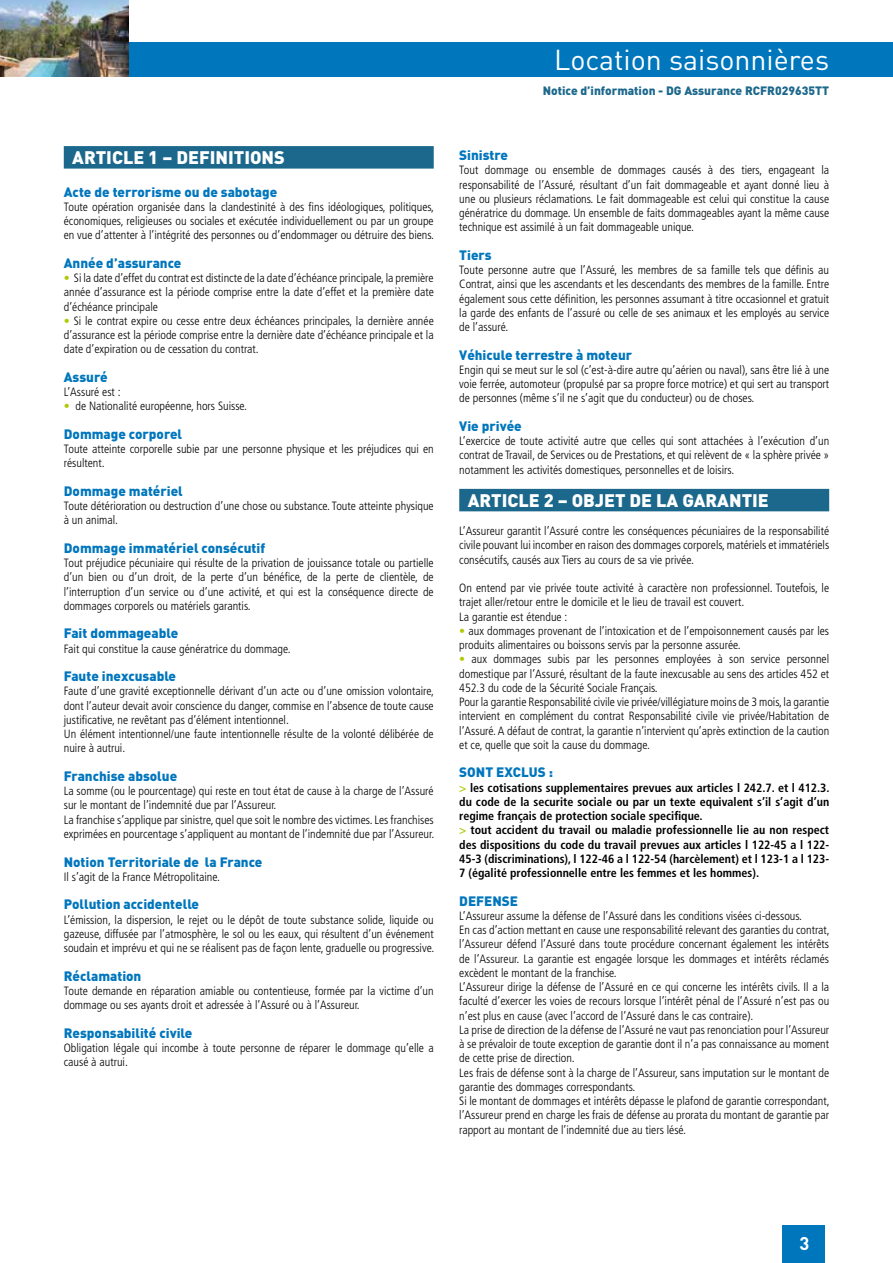
<style>
.page{position:relative;width:893px;height:1263px;background:#fff}
.page>*{position:absolute;margin:0;border:0;box-sizing:border-box;transform-origin:0 0}
.t1{font:28.5px "DIN";color:#fff}
.t2{font:900 22.5px "DIN";color:#fff}
.t3{font:700 18.15px "DIN";color:#fff}
.t4{font:900 18px "DIN";color:#fff}
.t5{font:900 13.5px "DIN";color:#0076bd}
.t6{font:300 condensed 12px/14.2px "Frutiger LT Std";color:#000;text-align:justify}
.t7{font:700 condensed 12px/14.2px "Frutiger LT Std";color:#000}
.t8{font:900 12px "DIN";color:#1c688c}
.s1{color:#b1c906}
</style>
<div class="page">
<div style="left:64px;top:146px;width:370px;height:23px;background:#1c688c"></div>
<div style="left:459px;top:489px;width:370px;height:22px;background:#1c688c"></div>
<div style="left:0;top:43px;width:893px;height:34px;background:#0076bd"></div>
<div style="left:783px;top:1225px;width:42px;height:38px;background:#0076bd"></div>
<img style="left:0;top:0;width:128px;height:77px">
<h3 class="t4" style="left:72px;top:147px;width:214px">ARTICLE 1 – DEFINITIONS</h3>
<p class="t5" style="left:64px;top:184px;width:215px">Acte de terrorisme ou de sabotage</p>
<p class="t6" style="left:64px;top:201px;width:372px">Toute opération organisée dans la clandestinité à des fins idéologiques, politiques, économiques, religieuses ou sociales et exécutée individuellement ou par un groupe en vue d’attenter à l’intégrité des personnes ou d’endommager ou détruire des biens.</p>
<p class="t5" style="left:64px;top:255px;width:119px">Année d’assurance</p>
<p class="t6" style="left:64px;top:272px;width:371px"><span class="s1">•</span> Si la date d’effet du contrat est distincte de la date d’échéance principale, la première année d’assurance est la période comprise entre la date d’effet et la première date d’échéance principale</p>
<p class="t6" style="left:64px;top:315px;width:371px"><span class="s1">•</span> Si le contrat expire ou cesse entre deux échéances principales, la dernière année d’assurance est la période comprise entre la dernière date d’échéance principale et la date d’expiration ou de cessation du contrat.</p>
<p class="t5" style="left:64px;top:369px;width:45px">Assuré</p>
<p class="t6" style="left:64px;top:386px;width:58px">L’Assuré est :</p>
<p class="t6" style="left:64px;top:400px;width:185px"><span class="s1">•</span> de Nationalité européenne, hors Suisse.</p>
<p class="t5" style="left:64px;top:426px;width:120px">Dommage corporel</p>
<p class="t6" style="left:64px;top:443px;width:371px">Toute atteinte corporelle subie par une personne physique et les préjudices qui en résultent.</p>
<p class="t5" style="left:64px;top:483px;width:121px">Dommage matériel</p>
<p class="t6" style="left:64px;top:500px;width:371px">Toute détérioration ou destruction d’une chose ou substance. Toute atteinte physique à un animal.</p>
<p class="t5" style="left:64px;top:540px;width:203px">Dommage immatériel consécutif</p>
<p class="t6" style="left:64px;top:557px;width:371px">Tout préjudice pécuniaire qui résulte de la privation de jouissance totale ou partielle d’un bien ou d’un droit, de la perte d’un bénéfice, de la perte de clientèle, de l’interruption d’un service ou d’une activité, et qui est la conséquence directe de dommages corporels ou matériels garantis.</p>
<p class="t5" style="left:64px;top:625px;width:116px">Fait dommageable</p>
<p class="t6" style="left:64px;top:642px;width:228px">Fait qui constitue la cause génératrice du dommage.</p>
<p class="t5" style="left:64px;top:668px;width:114px">Faute inexcusable</p>
<p class="t6" style="left:64px;top:685px;width:372px;text-align:left">Faute d’une gravité exceptionnelle dérivant d’un acte ou d’une omission volontaire, dont l’auteur devait avoir conscience du danger, commise en l’absence de toute cause justificative, ne revêtant pas d’élément intentionnel.<br>Un élément intentionnel/une faute intentionnelle résulte de la volonté délibérée de nuire à autrui.</p>
<p class="t5" style="left:64px;top:768px;width:115px">Franchise absolue</p>
<p class="t6" style="left:64px;top:785px;width:372px;text-align:left">La somme (ou le pourcentage) qui reste en tout état de cause à la charge de l’Assuré sur le montant de l’indemnité due par l’Assureur.<br>La franchise s’applique par sinistre, quel que soit le nombre des victimes. Les franchises exprimées en pourcentage s’appliquent au montant de l’indemnité due par l’Assureur.</p>
<p class="t5" style="left:64px;top:853px;width:200px">Notion Territoriale de la France</p>
<p class="t6" style="left:64px;top:870px;width:158px">Il s’agit de la France Métropolitaine.</p>
<p class="t5" style="left:64px;top:896px;width:137px">Pollution accidentelle</p>
<p class="t6" style="left:64px;top:913px;width:372px">L’émission, la dispersion, le rejet ou le dépôt de toute substance solide, liquide ou gazeuse, diffusée par l’atmosphère, le sol ou les eaux, qui résultent d’un événement soudain et imprévu et qui ne se réalisent pas de façon lente, graduelle ou progressive.</p>
<p class="t5" style="left:64px;top:967px;width:79px">Réclamation</p>
<p class="t6" style="left:64px;top:984px;width:371px">Toute demande en réparation amiable ou contentieuse, formée par la victime d’un dommage ou ses ayants droit et adressée à l’Assuré ou à l’Assureur.</p>
<p class="t5" style="left:64px;top:1024px;width:130px">Responsabilité civile</p>
<p class="t6" style="left:64px;top:1041px;width:371px">Obligation légale qui incombe à toute personne de réparer le dommage qu’elle a causé à autrui.</p>
<h1 class="t1" style="left:554px;top:49px;width:277px">Location saisonnières</h1>
<p class="t8" style="left:543px;top:84px;width:288px">Notice d’information - DG Assurance RCFR029635TT</p>
<p class="t5" style="left:459px;top:147px;width:50px">Sinistre</p>
<p class="t6" style="left:459px;top:164px;width:371px">Tout dommage ou ensemble de dommages causés à des tiers, engageant la responsabilité de l’Assuré, résultant d’un fait dommageable et ayant donné lieu à une ou plusieurs réclamations. Le fait dommageable est celui qui constitue la cause génératrice du dommage. Un ensemble de faits dommageables ayant la même cause technique est assimilé à un fait dommageable unique.</p>
<p class="t5" style="left:459px;top:247px;width:34px">Tiers</p>
<p class="t6" style="left:459px;top:264px;width:371px">Toute personne autre que l’Assuré, les membres de sa famille tels que définis au Contrat, ainsi que les ascendants et les descendants des membres de la famille. Entre également sous cette définition, les personnes assumant à titre occasionnel et gratuit la garde des enfants de l’assuré ou celle de ses animaux et les employés au service de l’assuré.</p>
<p class="t5" style="left:459px;top:347px;width:174px">Véhicule terrestre à moteur</p>
<p class="t6" style="left:459px;top:364px;width:371px">Engin qui se meut sur le sol (c’est-à-dire autre qu’aérien ou naval), sans être lié à une voie ferrée, automoteur (propulsé par sa propre force motrice) et qui sert au transport de personnes (même s’il ne s’agit que du conducteur) ou de choses.</p>
<p class="t5" style="left:459px;top:418px;width:64px">Vie privée</p>
<p class="t6" style="left:459px;top:435px;width:371px">L’exercice de toute activité autre que celles qui sont attachées à l’exécution d’un contrat de Travail, de Services ou de Prestations, et qui relèvent de « la sphère privée » notamment les activités domestiques, personnelles et de loisirs.</p>
<h3 class="t4" style="left:468px;top:489px;width:303px">ARTICLE 2 – OBJET DE LA GARANTIE</h3>
<p class="t6" style="left:459px;top:525px;width:371px">L’Assureur garantit l’Assuré contre les conséquences pécuniaires de la responsabilité civile pouvant lui incomber en raison des dommages corporels, matériels et immatériels consécutifs, causés aux Tiers au cours de sa vie privée.</p>
<p class="t6" style="left:459px;top:582px;width:371px;text-align:left">On entend par vie privée toute activité à caractère non professionnel. Toutefois, le trajet aller/retour entre le domicile et le lieu de travail est couvert.<br>La garantie est étendue :</p>
<p class="t6" style="left:459px;top:624px;width:371px"><span class="s1">•</span> aux dommages provenant de l’intoxication et de l’empoisonnement causés par les produits alimentaires ou boissons servis par la personne assurée.</p>
<p class="t6" style="left:459px;top:653px;width:371px;text-align:left"><span class="s1">•</span> aux dommages subis par les personnes employées à son service personnel domestique par l’Assuré, résultant de la faute inexcusable au sens des articles 452 et 452.3 du code de la Sécurité Sociale Français.<br>Pour la garantie Responsabilité civile vie privée/villégiature moins de 3 mois, la garantie intervient en complément du contrat Responsabilité civile vie privée/Habitation de l’Assuré. A défaut de contrat, la garantie n’intervient qu’après extinction de la caution et ce, quelle que soit la cause du dommage.</p>
<p class="t5" style="left:459px;top:764px;width:95px">SONT EXCLUS :</p>
<p class="t7" style="left:459px;top:781px;width:372px"><span class="s1">&gt;</span> les cotisations supplementaires prevues aux articles l 242.7. et l 412.3. du code de la securite sociale ou par un texte equivalent s’il s’agit d’un regime français de protection sociale specifique.<br><span class="s1">&gt;</span> tout accident du travail ou maladie professionnelle lie au non respect des dispositions du code du travail prevues aux articles l 122-45 a l 122- 45-3 (discriminations), l 122-46 a l 122-54 (harcèlement) et l 123-1 a l 123- 7 (égalité professionnelle entre les femmes et les hommes).</p>
<p class="t5" style="left:459px;top:893px;width:60px">DEFENSE</p>
<p class="t6" style="left:459px;top:910px;width:372px;text-align:left">L’Assureur assume la défense de l’Assuré dans les conditions visées ci-dessous.<br>En cas d’action mettant en cause une responsabilité relevant des garanties du contrat, l’Assureur défend l’Assuré dans toute procédure concernant également les intérêts de l’Assureur. La garantie est engagée lorsque les dommages et intérêts réclamés excèdent le montant de la franchise.<br>L’Assureur dirige la défense de l’Assuré en ce qui concerne les intérêts civils. Il a la faculté d’exercer les voies de recours lorsque l’intérêt pénal de l’Assuré n’est pas ou n’est plus en cause (avec l’accord de l’Assuré dans le cas contraire).<br>La prise de direction de la défense de l’Assuré ne vaut pas renonciation pour l’Assureur à se prévaloir de toute exception de garantie dont il n’a pas connaissance au moment de cette prise de direction.<br>Les frais de défense sont à la charge de l’Assureur, sans imputation sur le montant de garantie des dommages correspondants.<br>Si le montant de dommages et intérêts dépasse le plafond de garantie correspondant, l’Assureur prend en charge les frais de défense au prorata du montant de garantie par rapport au montant de l’indemnité due au tiers lésé.</p>
<h2 class="t2" style="left:798px;top:1220px;width:14px">3</h2>
<h3 class="t3" style="left:800px;top:1233px;width:11px">3</h3>
</div>
